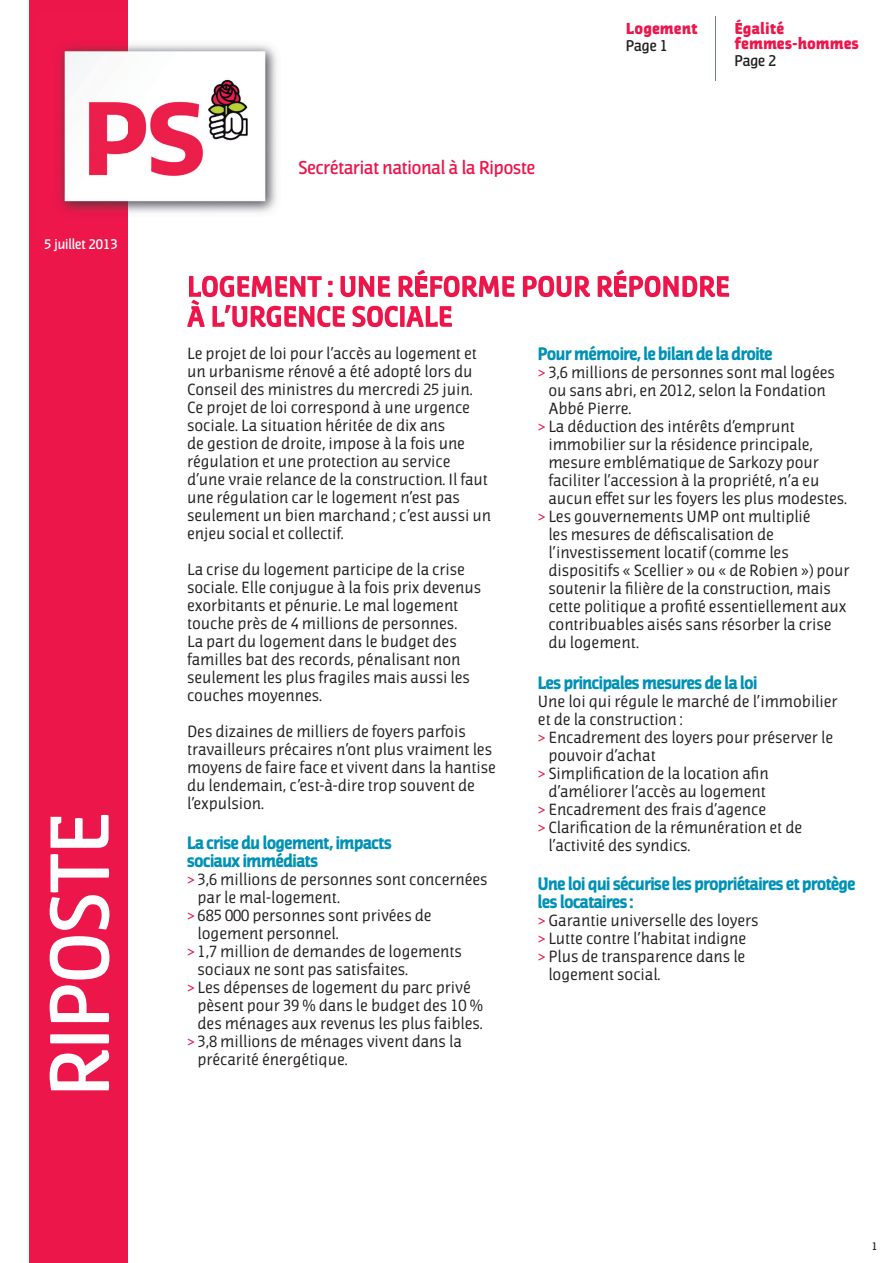
<style>
.page{position:relative;width:893px;height:1263px;background:#fff}
.page>*{position:absolute;margin:0;border:0;box-sizing:border-box;transform-origin:0 0}
.t1{font:600 80.7px "Jaures";color:#fff}
.t2{font:600 18px "Jaures";color:#ed164b}
.t3{font:700 17.25px/18px "Jaures";letter-spacing:-.03em;color:#0091b6}
.t4{font:15.75px/18px "Jaures";letter-spacing:-.005em;color:#231f20}
.t5{font:900 15px/15px "Jaures";color:#ed164b}
.t6{font:600 15px "Jaures";color:#231f20}
.t7{font:600 13.5px "Jaures";color:#fff}
.t8{font:600 10.5px "Jaures";color:#231f20}
.s1{color:#ed164b}
</style>
<div class="page">
<div style="left:29px;top:0;width:99px;height:1262px;background:#ed164b"></div>
<img style="left:59px;top:45px;width:218px;height:168px">
<hr style="left:715px;top:16px;width:1px;height:64px;background:#917082">
<svg style="left:187px;top:270px;width:542px;height:57px"></svg>
<p class="t7" style="left:44px;top:237px;width:75px">5 juillet 2013</p>
<h1 class="t1" style="left:35px;top:1096px;width:286px;rotate:-90deg">RIPOSTE</h1>
<p class="t2" style="left:298px;top:157px;width:238px">Secrétariat national à la Riposte</p>
<p class="t5" style="left:626px;top:21px;width:73px">Logement</p>
<p class="t6" style="left:626px;top:37px;width:44px">Page 1</p>
<p class="t5" style="left:734px;top:21px;width:126px">Égalité femmes-hommes</p>
<p class="t6" style="left:734px;top:52px;width:44px">Page 2</p>
<p class="t4" style="left:187px;top:345px;width:306px">Le projet de loi pour l’accès au logement et un urbanisme rénové a été adopté lors du Conseil des ministres du mercredi 25 juin.<br>Ce projet de loi correspond à une urgence sociale. La situation héritée de dix ans<br>de gestion de droite, impose à la fois une régulation et une protection au service d’une vraie relance de la construction. Il faut une régulation car le logement n’est pas seulement un bien marchand ; c’est aussi un enjeu social et collectif.</p>
<p class="t4" style="left:187px;top:561px;width:296px">La crise du logement participe de la crise sociale. Elle conjugue à la fois prix devenus exorbitants et pénurie. Le mal logement touche près de 4 millions de personnes.<br>La part du logement dans le budget des familles bat des records, pénalisant non seulement les plus fragiles mais aussi les couches moyennes.</p>
<p class="t4" style="left:187px;top:723px;width:310px">Des dizaines de milliers de foyers parfois travailleurs précaires n’ont plus vraiment les moyens de faire face et vivent dans la hantise du lendemain, c’est-à-dire trop souvent de l’expulsion.</p>
<p class="t3" style="left:187px;top:833px;width:206px">La crise du logement, impacts sociaux immédiats</p>
<p class="t4" style="left:187px;top:870px;width:302px"><span class="s1">&gt;</span> 3,6 millions de personnes sont concernées</p>
<p class="t4" style="left:198px;top:888px;width:144px">par le mal-logement.</p>
<p class="t4" style="left:187px;top:906px;width:246px"><span class="s1">&gt;</span> 685 000 personnes sont privées de</p>
<p class="t4" style="left:198px;top:924px;width:143px">logement personnel.</p>
<p class="t4" style="left:187px;top:942px;width:276px"><span class="s1">&gt;</span> 1,7 million de demandes de logements</p>
<p class="t4" style="left:198px;top:960px;width:212px">sociaux ne sont pas satisfaites.</p>
<p class="t4" style="left:187px;top:978px;width:285px"><span class="s1">&gt;</span> Les dépenses de logement du parc privé</p>
<p class="t4" style="left:198px;top:996px;width:287px">pèsent pour 39 % dans le budget des 10 %</p>
<p class="t4" style="left:198px;top:1014px;width:287px">des ménages aux revenus les plus faibles.</p>
<p class="t4" style="left:187px;top:1032px;width:276px"><span class="s1">&gt;</span> 3,8 millions de ménages vivent dans la</p>
<p class="t4" style="left:198px;top:1050px;width:152px">précarité énergétique.</p>
<p class="t3" style="left:538px;top:345px;width:236px">Pour mémoire, le bilan de la droite</p>
<p class="t4" style="left:538px;top:364px;width:299px"><span class="s1">&gt;</span> 3,6 millions de personnes sont mal logées</p>
<p class="t4" style="left:548px;top:382px;width:279px">ou sans abri, en 2012, selon la Fondation</p>
<p class="t4" style="left:548px;top:400px;width:84px">Abbé Pierre.</p>
<p class="t4" style="left:538px;top:418px;width:258px"><span class="s1">&gt;</span> La déduction des intérêts d’emprunt</p>
<p class="t4" style="left:548px;top:436px;width:266px">immobilier sur la résidence principale,</p>
<p class="t4" style="left:548px;top:454px;width:272px">mesure emblématique de Sarkozy pour</p>
<p class="t4" style="left:548px;top:472px;width:273px">faciliter l’accession à la propriété, n’a eu</p>
<p class="t4" style="left:548px;top:490px;width:300px">aucun effet sur les foyers les plus modestes.</p>
<p class="t4" style="left:538px;top:508px;width:274px"><span class="s1">&gt;</span> Les gouvernements UMP ont multiplié</p>
<p class="t4" style="left:548px;top:526px;width:227px">les mesures de défiscalisation de</p>
<p class="t4" style="left:548px;top:544px;width:242px">l’investissement locatif (comme les</p>
<p class="t4" style="left:548px;top:562px;width:303px">dispositifs « Scellier » ou « de Robien ») pour</p>
<p class="t4" style="left:548px;top:580px;width:284px">soutenir la filière de la construction, mais</p>
<p class="t4" style="left:548px;top:598px;width:300px">cette politique a profité essentiellement aux</p>
<p class="t4" style="left:548px;top:616px;width:285px">contribuables aisés sans résorber la crise</p>
<p class="t4" style="left:548px;top:634px;width:92px">du logement.</p>
<p class="t3" style="left:538px;top:673px;width:221px">Les principales mesures de la loi</p>
<p class="t4" style="left:538px;top:692px;width:301px">Une loi qui régule le marché de l’immobilier</p>
<p class="t4" style="left:538px;top:710px;width:146px">et de la construction :</p>
<p class="t4" style="left:538px;top:728px;width:297px"><span class="s1">&gt;</span> Encadrement des loyers pour préserver le</p>
<p class="t4" style="left:548px;top:746px;width:109px">pouvoir d’achat</p>
<p class="t4" style="left:538px;top:764px;width:232px"><span class="s1">&gt;</span> Simplification de la location afin</p>
<p class="t4" style="left:548px;top:782px;width:219px">d’améliorer l’accès au logement</p>
<p class="t4" style="left:538px;top:800px;width:230px"><span class="s1">&gt;</span> Encadrement des frais d’agence</p>
<p class="t4" style="left:538px;top:818px;width:266px"><span class="s1">&gt;</span> Clarification de la rémunération et de</p>
<p class="t4" style="left:548px;top:836px;width:144px">l’activité des syndics.</p>
<p class="t3" style="left:538px;top:875px;width:319px">Une loi qui sécurise les propriétaires et protège les locataires :</p>
<p class="t4" style="left:538px;top:912px;width:222px"><span class="s1">&gt;</span> Garantie universelle des loyers</p>
<p class="t4" style="left:538px;top:930px;width:210px"><span class="s1">&gt;</span> Lutte contre l’habitat indigne</p>
<p class="t4" style="left:538px;top:948px;width:209px"><span class="s1">&gt;</span> Plus de transparence dans le</p>
<p class="t4" style="left:548px;top:966px;width:114px">logement social.</p>
<p class="t8" style="left:872px;top:1240px;width:7px">1</p>
</div>
